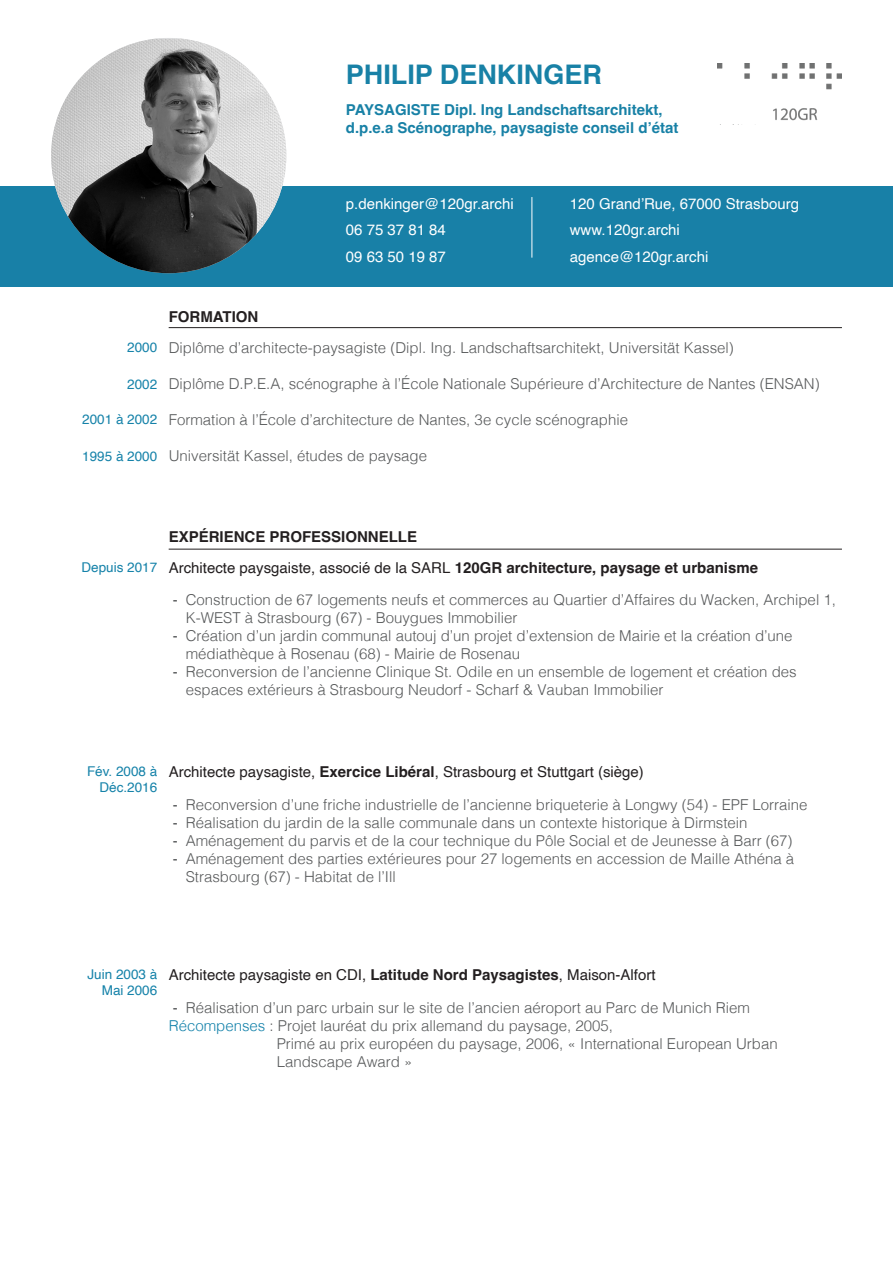
<style>
.page{position:relative;width:893px;height:1263px;background:#fff}
.page>*{position:absolute;margin:0;border:0;box-sizing:border-box;transform-origin:0 0}
.t1{font:700 27px "Helvetica";color:#1881a6}
.t2{font:300 15px/18px "Helvetica";color:#57595a}
.t3{font:15px "Helvetica";color:#231f20}
.t4{font:15px "Helvetica";color:#fff}
.t5{font:700 15px "Helvetica";color:#1881a6}
.t6{font:700 15px "Helvetica";color:#231f20}
.t7{font:13.5px/16.2px "Helvetica";color:#1582a9;text-align:right}
.s1{font-weight:700}
.s2{font-weight:400}
.s3{color:#1482aa}
</style>
<div class="page">
<div style="left:0;top:186px;width:893px;height:101px;background:#1880a7"></div>
<img style="left:51px;top:39px;width:235px;height:234px">
<hr style="left:531px;top:197px;width:1px;height:61px;background:#fff">
<img style="left:717px;top:64px;width:125px;height:57px">
<hr style="left:169px;top:327px;width:673px;height:1px;background:#231f20">
<hr style="left:169px;top:549px;width:673px;height:1px;background:#231f20">
<p class="t1" style="left:346px;top:58px;width:258px">PHILIP DENKINGER</p>
<p class="t5" style="left:346px;top:101px;width:318px">PAYSAGISTE Dipl. Ing Landschaftsarchitekt,</p>
<p class="t5" style="left:346px;top:119px;width:334px">d.p.e.a Scénographe, paysagiste conseil d’état</p>
<p class="t4" style="left:346px;top:192px;width:169px">p.denkinger@120gr.archi</p>
<p class="t4" style="left:346px;top:219px;width:102px">06 75 37 81 84</p>
<p class="t4" style="left:346px;top:245px;width:102px">09 63 50 19 87</p>
<p class="t4" style="left:570px;top:192px;width:231px">120 Grand’Rue, 67000 Strasbourg</p>
<p class="t4" style="left:570px;top:219px;width:112px">www.120gr.archi</p>
<p class="t4" style="left:570px;top:245px;width:140px">agence@120gr.archi</p>
<p class="t7" style="left:127px;top:339px;width:32px">2000</p>
<p class="t7" style="left:127px;top:377px;width:32px">2002</p>
<p class="t7" style="left:82px;top:411px;width:77px">2001 à 2002</p>
<p class="t7" style="left:82px;top:448px;width:77px">1995 à 2000</p>
<p class="t6" style="left:169px;top:307px;width:91px">FORMATION</p>
<p class="t2" style="left:169px;top:338px;width:567px">Diplôme d’architecte-paysagiste (Dipl. Ing. Landschaftsarchitekt, Universität Kassel)</p>
<p class="t2" style="left:169px;top:374px;width:653px">Diplôme D.P.E.A, scénographe à l’École Nationale Supérieure d’Architecture de Nantes (ENSAN)</p>
<p class="t2" style="left:169px;top:410px;width:461px">Formation à l’École d’architecture de Nantes, 3e cycle scénographie</p>
<p class="t2" style="left:169px;top:446px;width:260px">Universität Kassel, études de paysage</p>
<p class="t7" style="left:82px;top:560px;width:77px">Depuis 2017</p>
<p class="t6" style="left:169px;top:528px;width:250px">EXPÉRIENCE PROFESSIONNELLE</p>
<p class="t3" style="left:169px;top:557px;width:591px">Architecte paysgaiste, associé de la SARL <span class="s1">120GR architecture, paysage et urbanisme</span></p>
<p class="t2" style="left:186px;top:590px;width:652px;text-indent:-13px"><span class="s2">-</span> Construction de 67 logements neufs et commerces au Quartier d’Affaires du Wacken, Archipel 1,<br>K-WEST à Strasbourg (67) - Bouygues Immobilier</p>
<p class="t2" style="left:186px;top:626px;width:608px;text-indent:-13px"><span class="s2">-</span> Création d’un jardin communal autouj d’un projet d’extension de Mairie et la création d’une médiathèque à Rosenau (68) - Mairie de Rosenau</p>
<p class="t2" style="left:186px;top:662px;width:613px;text-indent:-13px"><span class="s2">-</span> Reconversion de l’ancienne Clinique St. Odile en un ensemble de logement et création des espaces extérieurs à Strasbourg Neudorf - Scharf &amp; Vauban Immobilier</p>
<p class="t7" style="left:87px;top:763px;width:72px">Fév. 2008 à<br>Déc.2016</p>
<p class="t3" style="left:169px;top:760px;width:477px">Architecte paysagiste, <span class="s1">Exercice Libéral</span>, Strasbourg et Stuttgart (siège)</p>
<p class="t2" style="left:173px;top:794px;width:636px"><span class="s2">-</span> Reconversion d’une friche industrielle de l’ancienne briqueterie à Longwy (54) - EPF Lorraine</p>
<p class="t2" style="left:173px;top:812px;width:576px"><span class="s2">-</span> Réalisation du jardin de la salle communale dans un contexte historique à Dirmstein</p>
<p class="t2" style="left:173px;top:830px;width:621px"><span class="s2">-</span> Aménagement du parvis et de la cour technique du Pôle Social et de Jeunesse à Barr (67)</p>
<p class="t2" style="left:186px;top:848px;width:610px;text-indent:-13px"><span class="s2">-</span> Aménagement des parties extérieures pour 27 logements en accession de Maille Athéna à<br>Strasbourg (67) - Habitat de l’Ill</p>
<p class="t7" style="left:88px;top:966px;width:71px">Juin 2003 à</p>
<p class="t7" style="left:102px;top:982px;width:57px">Mai 2006</p>
<p class="t3" style="left:169px;top:963px;width:488px">Architecte paysagiste en CDI, <span class="s1">Latitude Nord Paysagistes</span>, Maison-Alfort</p>
<p class="t2" style="left:173px;top:998px;width:579px"><span class="s2">-</span> Réalisation d’un parc urbain sur le site de l’ancien aéroport au Parc de Munich Riem</p>
<p class="t2" style="left:277px;top:1016px;width:503px;text-indent:-108px"><span class="s3">Récompenses</span> : Projet lauréat du prix allemand du paysage, 2005,<br>Primé au prix européen du paysage, 2006, « International European Urban</p>
<p class="t2" style="left:277px;top:1052px;width:137px">Landscape Award »</p>
</div>
